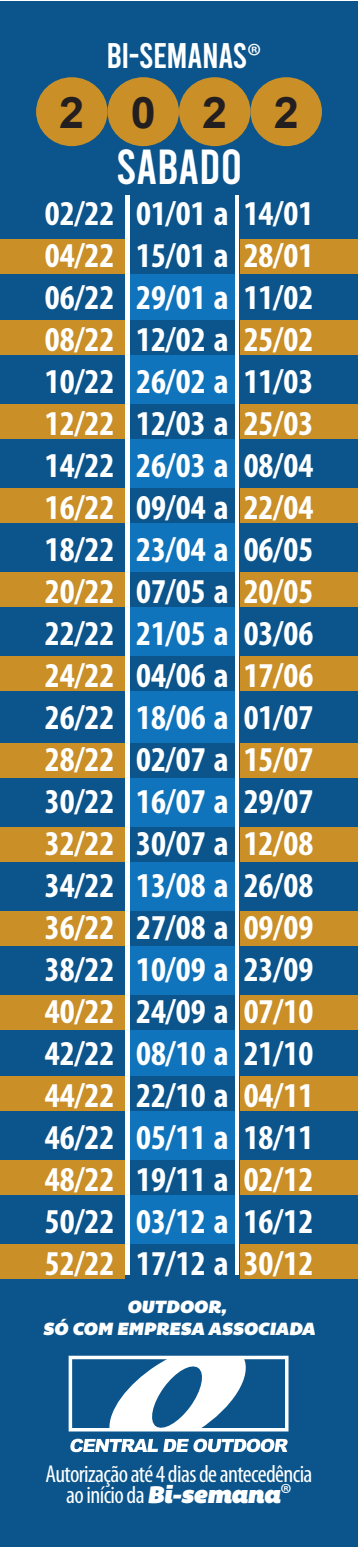
<style>
.page{position:relative;width:358px;height:1548px;background:#fff}
.page>*{position:absolute;margin:0;border:0;box-sizing:border-box;transform-origin:0 0}
.t1{font:49px "Bebas";color:#fff}
.t2{font:700 43.4px "Arial";color:#231f20}
.t3{font:35.35px "Bebas";letter-spacing:-.01em;color:#fff}
.t4{font:700 condensed 35px/42px "Myriad Pro";color:#fff;text-align:justify}
.t5{font:condensed 24.5px/21.7px "Myriad Pro";letter-spacing:-.025em;color:#fff;text-align:center}
.t6{font:italic 18.2px/22.8px "Bemio";color:#fff;text-align:center}
.s1{font-family:"Myriad Pro"}
.s2{font-family:"Bemio";font-style:italic;font-stretch:normal}
.s3{font-stretch:normal;font-size:28px}
</style>
<div class="page">
<div style="left:0;top:1px;width:357px;height:193px;background:#0b558c"></div>
<div style="left:0;top:1275px;width:357px;height:272px;background:#0b558c"></div>
<div style="left:68px;top:1355px;width:220px;height:76px;border:4px solid #fff"></div>
<svg style="left:108px;top:1357px;width:144px;height:74px"></svg>
<svg style="left:70px;top:1438px;width:217px;height:14px"></svg>
<div style="left:0;top:239px;width:125px;height:1040px;background:#0b558c"></div>
<div style="left:0;top:194px;width:125px;height:45px;background:#0b558c"></div>
<div style="left:239px;top:239px;width:118px;height:1040px;background:#0b558c"></div>
<div style="left:239px;top:194px;width:118px;height:45px;background:#0b558c"></div>
<div style="left:130px;top:239px;width:104px;height:1040px;background:#1074bc"></div>
<div style="left:130px;top:194px;width:104px;height:45px;background:#0b558c"></div>
<div style="left:0;top:239px;width:125px;height:35px;background:#ca8f27"></div>
<div style="left:0;top:320px;width:125px;height:35px;background:#ca8f27"></div>
<div style="left:0;top:404px;width:125px;height:35px;background:#ca8f27"></div>
<div style="left:0;top:488px;width:125px;height:35px;background:#ca8f27"></div>
<div style="left:0;top:572px;width:125px;height:35px;background:#ca8f27"></div>
<div style="left:0;top:656px;width:125px;height:35px;background:#ca8f27"></div>
<div style="left:0;top:743px;width:125px;height:35px;background:#ca8f27"></div>
<div style="left:0;top:827px;width:125px;height:35px;background:#ca8f27"></div>
<div style="left:0;top:911px;width:125px;height:35px;background:#ca8f27"></div>
<div style="left:0;top:995px;width:125px;height:35px;background:#ca8f27"></div>
<div style="left:0;top:1076px;width:125px;height:35px;background:#ca8f27"></div>
<div style="left:0;top:1160px;width:125px;height:35px;background:#ca8f27"></div>
<div style="left:0;top:1244px;width:125px;height:35px;background:#ca8f27"></div>
<div style="left:130px;top:239px;width:104px;height:35px;background:#0b558c"></div>
<div style="left:130px;top:320px;width:104px;height:35px;background:#0b558c"></div>
<div style="left:130px;top:404px;width:104px;height:35px;background:#0b558c"></div>
<div style="left:130px;top:488px;width:104px;height:35px;background:#0b558c"></div>
<div style="left:130px;top:572px;width:104px;height:35px;background:#0b558c"></div>
<div style="left:130px;top:656px;width:104px;height:35px;background:#0b558c"></div>
<div style="left:130px;top:743px;width:104px;height:35px;background:#0b558c"></div>
<div style="left:130px;top:827px;width:104px;height:35px;background:#0b558c"></div>
<div style="left:130px;top:911px;width:104px;height:35px;background:#0b558c"></div>
<div style="left:130px;top:995px;width:104px;height:35px;background:#0b558c"></div>
<div style="left:130px;top:1076px;width:104px;height:35px;background:#0b558c"></div>
<div style="left:130px;top:1160px;width:104px;height:35px;background:#0b558c"></div>
<div style="left:130px;top:1244px;width:104px;height:35px;background:#0b558c"></div>
<div style="left:239px;top:239px;width:118px;height:35px;background:#ca8f27"></div>
<div style="left:239px;top:320px;width:118px;height:35px;background:#ca8f27"></div>
<div style="left:239px;top:404px;width:118px;height:35px;background:#ca8f27"></div>
<div style="left:239px;top:488px;width:118px;height:35px;background:#ca8f27"></div>
<div style="left:239px;top:572px;width:118px;height:35px;background:#ca8f27"></div>
<div style="left:239px;top:656px;width:118px;height:35px;background:#ca8f27"></div>
<div style="left:239px;top:743px;width:118px;height:35px;background:#ca8f27"></div>
<div style="left:239px;top:827px;width:118px;height:35px;background:#ca8f27"></div>
<div style="left:239px;top:911px;width:118px;height:35px;background:#ca8f27"></div>
<div style="left:239px;top:995px;width:118px;height:35px;background:#ca8f27"></div>
<div style="left:239px;top:1076px;width:118px;height:35px;background:#ca8f27"></div>
<div style="left:239px;top:1160px;width:118px;height:35px;background:#ca8f27"></div>
<div style="left:239px;top:1244px;width:118px;height:35px;background:#ca8f27"></div>
<div style="left:36px;top:77px;width:71px;height:69px;background:#ca8f27;border-radius:50%"></div>
<div style="left:107px;top:77px;width:72px;height:69px;background:#ca8f27;border-radius:50%"></div>
<div style="left:179px;top:77px;width:71px;height:69px;background:#ca8f27;border-radius:50%"></div>
<div style="left:250px;top:77px;width:71px;height:69px;background:#ca8f27;border-radius:50%"></div>
<p class="t3" style="left:106px;top:38px;width:157px">BI-SEMANAS<span class="s1">®</span></p>
<p class="t2" style="left:59px;top:85px;width:240px">2022</p>
<h1 class="t1" style="left:116px;top:142px;width:127px">SABADO</h1>
<p class="t4" style="left:45px;top:192px;width:71px">02/22<br>04/22<br>06/22<br>08/22<br>10/22<br>12/22<br>14/22<br>16/22<br>18/22<br>20/22<br>22/22<br>24/22<br>26/22<br>28/22<br>30/22<br>32/22<br>34/22<br>36/22<br>38/22<br>40/22<br>42/22<br>44/22<br>46/22<br>48/22<br>50/22<br>52/22</p>
<p class="t4" style="left:136px;top:192px;width:178px">01/01 a 14/01<br>15/01 a 28/01<br>29/01 a 11/02<br>12/02 a 25/02<br>26/02 a 11/03<br>12/03 a 25/03<br>26/03 a 08/04<br>09/04 a 22/04<br>23/04 a 06/05<br>07/05 a 20/05<br>21/05 a 03/06<br>04/06 a 17/06<br>18/06 a 01/07<br>02/07 a 15/07<br>16/07 a 29/07<br>30/07 a 12/08<br>13/08 a 26/08<br>27/08 a 09/09<br>10/09 a 23/09<br>24/09 a 07/10<br>08/10 a 21/10<br>22/10 a 04/11<br>05/11 a 18/11<br>19/11 a 02/12<br>03/12 a 16/12<br>17/12 a 30/12</p>
<p class="t6" style="left:43px;top:1295px;width:273px">OUTDOOR,<br>SÓ COM EMPRESA ASSOCIADA</p>
<p class="t5" style="left:45px;top:1462px;width:268px">Autorização até 4 dias de antecedência ao início da <span class="s2">Bi-semana</span><span class="s3">®</span></p>
<p class="t5" style="left:72px;top:1483px;width:210px">ao início da <span class="s2">Bi-semana</span></p>
</div>
